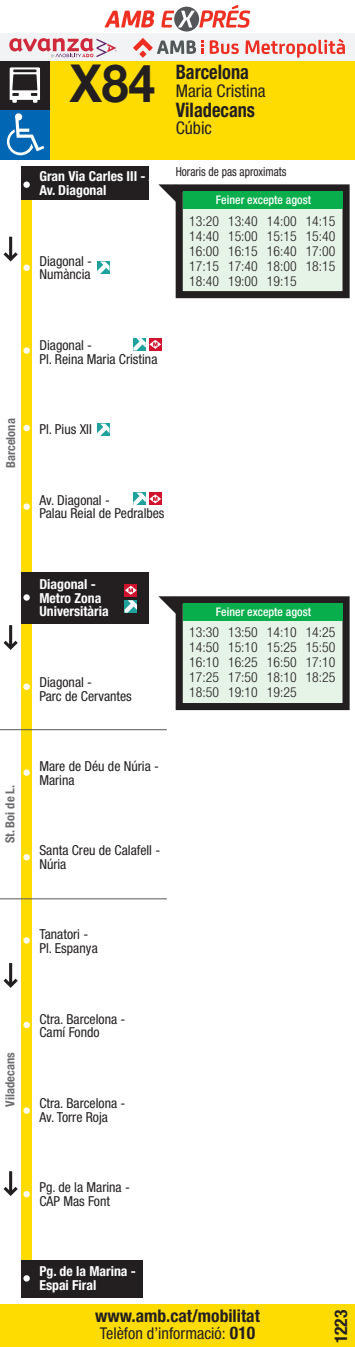
<style>
.page{position:relative;width:355px;height:1347px;background:#fff}
.page>*{position:absolute;margin:0;border:0;box-sizing:border-box;transform-origin:0 0}
.t1{font:700 52.5px "Helvetica Neue LT Std";color:#231f20;scale:.92 1}
.CARRER_ORIGEN{font:700 condensed 20px "Helvetica Neue LT Std";color:#231f20;scale:.92 1}
.t2{font:700 condensed 17.5px "Helvetica Neue LT Std";color:#231f20}
.CARRER_ORIGEN-2{font:condensed 17.5px "Helvetica Neue LT Std";color:#231f20}
.t3{font:condensed 16.25px "Helvetica Neue LT Std";color:#231f20}
.parades_referencia_min_11_11{font:condensed 13.75px/13.8px "Helvetica Neue LT Std";color:#231f20}
.horaris_pas{font:300 condensed 13.75px/15px "Helvetica Neue LT Std";color:#231f20;text-align:justify}
.parades_referencia_min_11_11-2{font:700 condensed 13.75px/13.8px "Helvetica Neue LT Std";color:#fff}
.MUNICIPI_lateral{font:700 condensed 12.5px "Helvetica Neue LT Std";color:#6c6d70}
.t4{font:condensed 12.5px "Helvetica Neue LT Std";color:#231f20;scale:.91 1}
.titol_horaris{font:500 condensed 11.88px "Helvetica Neue LT Std";color:#fff}
.s1{font-weight:700;font-size:17.5px}
</style>
<div class="page">
<div style="left:0;top:1304px;width:354px;height:42px;background:#ffdc01"></div>
<div style="left:0;top:60px;width:354px;height:99px;background:#ffdc01"></div>
<div style="left:0;top:60px;width:50px;height:50px;background:#231f20"></div>
<svg style="left:10px;top:67px;width:30px;height:36px"></svg>
<div style="left:0;top:110px;width:50px;height:49px;background:#0166b3"></div>
<svg style="left:7px;top:113px;width:37px;height:42px"></svg>
<div style="left:0;top:34px;width:354px;height:27px;background:#f2f3f4"></div>
<svg style="left:9px;top:38px;width:107px;height:19px"></svg>
<svg style="left:139px;top:51px;width:7px;height:7px"></svg>
<svg style="left:133px;top:38px;width:70px;height:16px"></svg>
<svg style="left:209px;top:40px;width:29px;height:14px"></svg>
<svg style="left:245px;top:39px;width:99px;height:19px"></svg>
<svg style="left:174px;top:7px;width:25px;height:25px"></svg>
<svg style="left:161px;top:5px;width:89px;height:23px"></svg>
<svg style="left:104px;top:10px;width:50px;height:17px"></svg>
<div style="left:21px;top:176px;width:11px;height:1095px;background:#ffdc01"></div>
<div style="left:21px;top:167px;width:128px;height:33px;background:#231f20"></div>
<div style="left:21px;top:1259px;width:122px;height:38px;background:#231f20"></div>
<div style="left:23px;top:181px;width:7px;height:7px;background:#fff;border-radius:50%"></div>
<div style="left:23px;top:264px;width:7px;height:7px;background:#fff;border-radius:50%"></div>
<svg style="left:23px;top:347px;width:7px;height:7px"></svg>
<div style="left:23px;top:503px;width:7px;height:7px;background:#fff;border-radius:50%"></div>
<div style="left:23px;top:425px;width:7px;height:6px;background:#fff;border-radius:50%"></div>
<div style="left:23px;top:683px;width:7px;height:7px;background:#fff;border-radius:50%"></div>
<div style="left:23px;top:937px;width:7px;height:6px;background:#fff;border-radius:50%"></div>
<div style="left:23px;top:854px;width:7px;height:6px;background:#fff;border-radius:50%"></div>
<div style="left:23px;top:1021px;width:7px;height:7px;background:#fff;border-radius:50%"></div>
<div style="left:23px;top:1275px;width:7px;height:6px;background:#fff;border-radius:50%"></div>
<div style="left:23px;top:1191px;width:7px;height:6px;background:#fff;border-radius:50%"></div>
<hr style="left:0;top:898px;width:167px;height:1px;background:#57585a">
<svg style="left:158px;top:184px;width:17px;height:17px"></svg>
<svg style="left:158px;top:596px;width:17px;height:17px"></svg>
<div style="left:179px;top:188px;width:166px;height:107px;background:#e6f3e7"></div>
<div style="left:175px;top:184px;width:174px;height:114px;border:7px solid #231f20"></div>
<div style="left:179px;top:600px;width:166px;height:106px;background:#e6f3e7"></div>
<div style="left:175px;top:596px;width:174px;height:114px;border:7px solid #231f20"></div>
<div style="left:182px;top:191px;width:160px;height:18px;background:#08ae4c"></div>
<div style="left:182px;top:603px;width:160px;height:18px;background:#08ae4c"></div>
<div style="left:21px;top:572px;width:128px;height:52px;background:#231f20"></div>
<div style="left:23px;top:1107px;width:7px;height:6px;background:#fff;border-radius:50%"></div>
<div style="left:23px;top:594px;width:7px;height:6px;background:#fff;border-radius:50%"></div>
<svg style="left:4px;top:237px;width:14px;height:24px"></svg>
<svg style="left:4px;top:625px;width:14px;height:25px"></svg>
<svg style="left:4px;top:963px;width:14px;height:25px"></svg>
<svg style="left:4px;top:1171px;width:14px;height:25px"></svg>
<div style="left:124px;top:584px;width:13px;height:12px;background:#d1122c"></div>
<svg style="left:133px;top:338px;width:28px;height:12px"></svg>
<svg style="left:133px;top:493px;width:28px;height:12px"></svg>
<svg style="left:124px;top:586px;width:13px;height:26px"></svg>
<svg style="left:97px;top:261px;width:12px;height:13px"></svg>
<svg style="left:97px;top:423px;width:12px;height:13px"></svg>
<div style="left:23px;top:769px;width:7px;height:7px;background:#fff;border-radius:50%"></div>
<hr style="left:0;top:729px;width:167px;height:1px;background:#57585a">
<p class="MUNICIPI_lateral" style="left:3px;top:468px;width:51px;rotate:-90deg">Barcelona</p>
<p class="t1" style="left:70px;top:51px;width:94px">X84</p>
<p class="CARRER_ORIGEN" style="left:175px;top:60px;width:81px">Barcelona</p>
<p class="CARRER_ORIGEN-2" style="left:175px;top:80px;width:91px">Maria Cristina</p>
<p class="CARRER_ORIGEN" style="left:175px;top:97px;width:88px">Viladecans</p>
<p class="CARRER_ORIGEN-2" style="left:175px;top:118px;width:38px">Cúbic</p>
<p class="parades_referencia_min_11_11-2" style="left:39px;top:169px;width:127px">Gran Via Carles III - Av.<br>Av. Diagonal</p>
<p class="parades_referencia_min_11_11" style="left:39px;top:254px;width:54px">Diagonal -<br>Numància</p>
<p class="t4" style="left:175px;top:164px;width:123px">Horaris de pas aproximats</p>
<p class="titol_horaris" style="left:215px;top:192px;width:97px">Feiner excepte agost</p>
<p class="horaris_pas" style="left:189px;top:213px;width:147px">13:20 13:40 14:00 14:15<br>14:40 15:00 15:15 15:40<br>16:00 16:15 16:40 17:00<br>17:15 17:40 18:00 18:15<br>18:40 19:00 19:15</p>
<p class="parades_referencia_min_11_11" style="left:39px;top:338px;width:119px">Diagonal -<br>Pl. Reina Maria Cristina</p>
<p class="parades_referencia_min_11_11" style="left:39px;top:422px;width:54px">Pl. Pius XII</p>
<p class="parades_referencia_min_11_11" style="left:39px;top:493px;width:126px">Av. Diagonal -<br>Palau Reial de Pedralbes</p>
<p class="MUNICIPI_lateral" style="left:3px;top:843px;width:60px;rotate:-90deg">St. Boi de L.</p>
<p class="parades_referencia_min_11_11-2" style="left:39px;top:577px;width:71px">Diagonal -<br>Metro Zona<br>Universitària</p>
<p class="parades_referencia_min_11_11" style="left:39px;top:675px;width:94px">Diagonal -<br>Parc de Cervantes</p>
<p class="parades_referencia_min_11_11" style="left:39px;top:759px;width:121px">Mare de Déu de Núria -<br>Marina</p>
<p class="parades_referencia_min_11_11" style="left:39px;top:843px;width:122px">Santa Creu de Calafell -<br>Núria</p>
<p class="titol_horaris" style="left:215px;top:604px;width:97px">Feiner excepte agost</p>
<p class="horaris_pas" style="left:189px;top:625px;width:147px">13:30 13:50 14:10 14:25<br>14:50 15:10 15:25 15:50<br>16:10 16:25 16:50 17:10<br>17:25 17:50 18:10 18:25<br>18:50 19:10 19:25</p>
<p class="MUNICIPI_lateral" style="left:3px;top:1106px;width:56px;rotate:-90deg">Viladecans</p>
<p class="parades_referencia_min_11_11" style="left:39px;top:927px;width:60px">Tanatori -<br>Pl. Espanya</p>
<p class="parades_referencia_min_11_11" style="left:39px;top:1011px;width:87px">Ctra. Barcelona -<br>Camí Fondo</p>
<p class="parades_referencia_min_11_11" style="left:39px;top:1096px;width:87px">Ctra. Barcelona -<br>Av. Torre Roja</p>
<p class="parades_referencia_min_11_11" style="left:39px;top:1180px;width:92px">Pg. de la Marina -<br>CAP Mas Font</p>
<p class="parades_referencia_min_11_11-2" style="left:39px;top:1264px;width:98px">Pg. de la Marina -<br>Espai Firal</p>
<p class="t2" style="left:95px;top:1305px;width:166px">www.amb.cat/mobilitat</p>
<p class="t3" style="left:100px;top:1323px;width:157px">Telèfon d’informació: <span class="s1">010</span></p>
<p class="t2" style="left:330px;top:1343px;width:35px;rotate:-90deg">1223</p>
</div>
